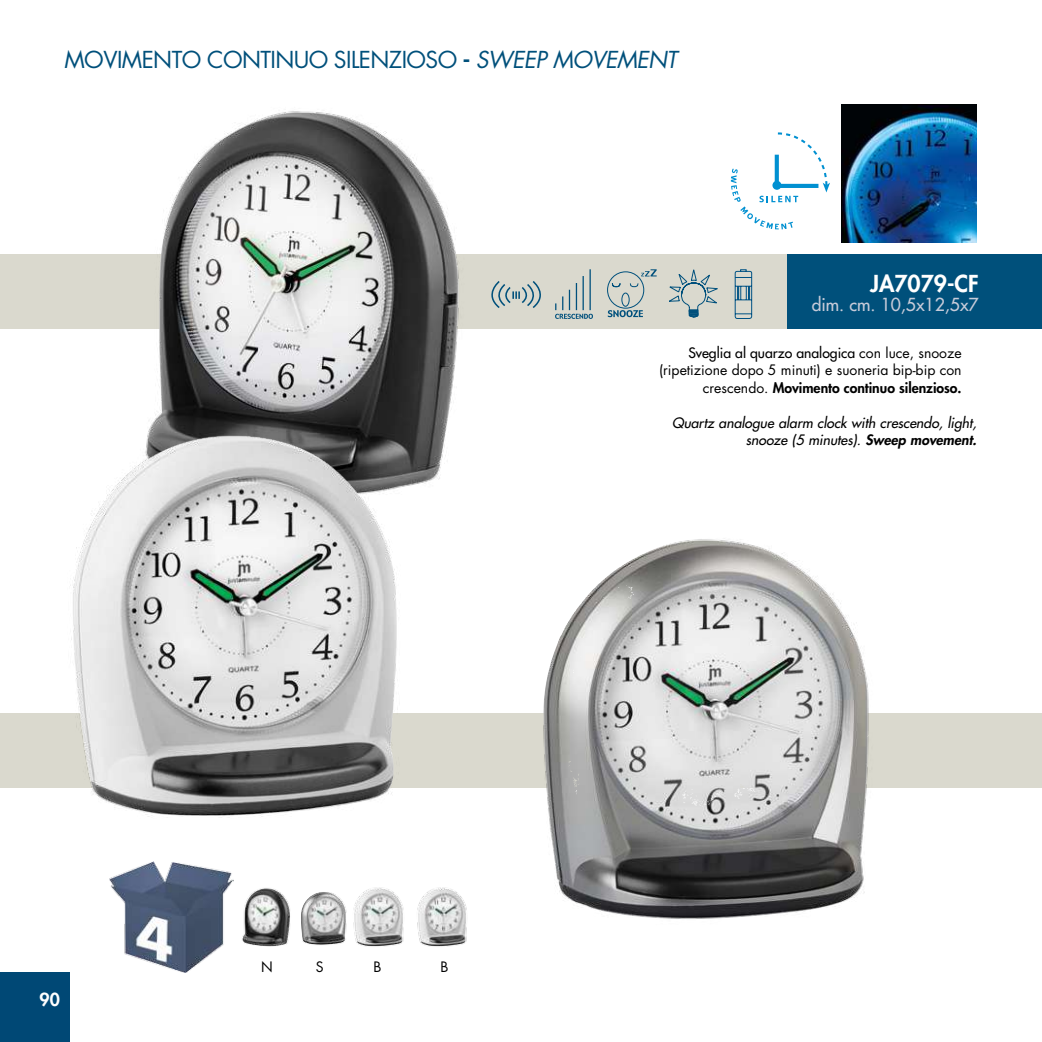
<style>
.page{position:relative;width:1042px;height:1042px;background:#fff}
.page>*{position:absolute;margin:0;border:0;box-sizing:border-box;transform-origin:0 0}
.t1{font:22.75px "Futura Std";letter-spacing:-.025em;color:#00507b}
.t2{font:800 22.75px "Futura Std";color:#fff}
.t3{font:500 17.5px "Futura Std";color:#c7cbd9}
.t4{font:800 17.5px "Futura Std";color:#fff}
.t5{font:14px/17.5px "Futura Std";color:#000;text-align:right}
.t6{font:italic 500 14px/17.5px "Futura Std";color:#000;text-align:right}
.s1{font-weight:800}
.s2{font-style:italic}
.s3{font-weight:500}
</style>
<div class="page">
<div style="left:0;top:254px;width:1042px;height:75px;background:#dad9ce"></div>
<svg style="left:607px;top:269px;width:50px;height:48px"></svg>
<svg style="left:735px;top:269px;width:17px;height:50px"></svg>
<svg style="left:491px;top:281px;width:50px;height:27px"></svg>
<div style="left:0;top:713px;width:1042px;height:75px;background:#dad9ce"></div>
<div style="left:788px;top:254px;width:254px;height:75px;background:#00507b"></div>
<svg style="left:669px;top:270px;width:48px;height:48px"></svg>
<svg style="left:731px;top:132px;width:99px;height:97px"></svg>
<div style="left:772px;top:181px;width:9px;height:9px;background:#0090d1;border-radius:50%"></div>
<img style="left:155px;top:111px;width:304px;height:373px">
<img style="left:242px;top:888px;width:48px;height:58px">
<img style="left:70px;top:417px;width:352px;height:401px">
<img style="left:353px;top:887px;width:114px;height:60px">
<img style="left:543px;top:541px;width:326px;height:378px">
<img style="left:301px;top:892px;width:46px;height:53px">
<img style="left:109px;top:862px;width:124px;height:110px">
<img style="left:841px;top:104px;width:135px;height:139px">
<hr style="left:589px;top:269px;width:2px;height:41px;background:#00507c">
<hr style="left:582px;top:276px;width:2px;height:34px;background:#00507c">
<svg style="left:555px;top:283px;width:38px;height:36px"></svg>
<div style="left:0;top:972px;width:70px;height:70px;background:#004875"></div>
<h1 class="t1" style="left:64px;top:46px;width:614px">MOVIMENTO CONTINUO SILENZIOSO <span class="s1">-</span> <span class="s2">SWEEP MOVEMENT</span></h1>
<p class="t4" style="left:40px;top:988px;width:22px">90</p>
<p class="t5" style="left:261px;top:958px;width:13px">N</p>
<p class="t5" style="left:316px;top:958px;width:9px">S</p>
<p class="t5" style="left:373px;top:958px;width:9px">B</p>
<p class="t5" style="left:440px;top:958px;width:9px">B</p>
<h1 class="t2" style="left:870px;top:269px;width:110px">JA7079-CF</h1>
<p class="t3" style="left:811px;top:293px;width:169px">dim. cm. 10,5x12,5x7</p>
<p class="t5" style="left:659px;top:344px;width:304px"><span class="s3">Sveglia al quarzo analogica</span> con luce, snooze (ripetizione dopo 5 minuti) e suoneria bip-bip con crescendo. <span class="s1">Movimento continuo silenzioso.</span></p>
<p class="t6" style="left:672px;top:414px;width:306px">Quartz analogue alarm clock with crescendo, light, snooze (5 minutes). <span class="s1">Sweep movement.</span></p>
</div>
